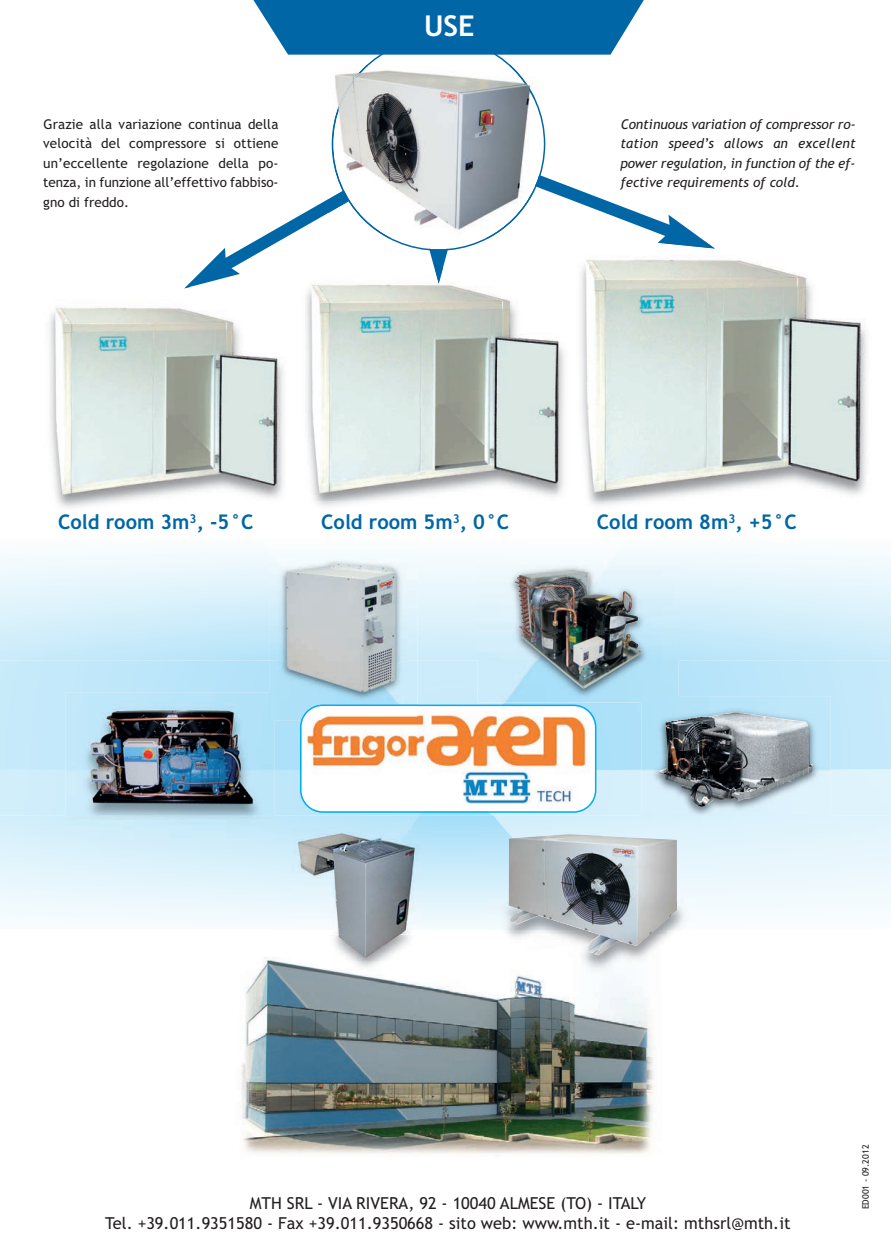
<style>
.page{position:relative;width:891px;height:1260px;background:#fff}
.page>*{position:absolute;margin:0;border:0;box-sizing:border-box;transform-origin:0 0}
.t1{font:700 28.8px "Trebuchet MS";color:#fff}
.t2{font:700 20.1px "Trebuchet MS";color:#0066a5}
.t3{font:16.5px/19.8px "Trebuchet MS";color:#231f20;text-align:center}
.t4{font:13.5px/19.5px "Trebuchet MS";letter-spacing:-.005em;color:#231f20;text-align:justify}
.t5{font:italic 13.5px/19.5px "Trebuchet MS";color:#231f20;text-align:justify}
.t6{font:9px "Trebuchet MS";color:#231f20}
</style>
<div class="page">
<img style="left:678px;top:660px;width:213px;height:155px">
<img style="left:274px;top:660px;width:367px;height:155px">
<img style="left:0;top:660px;width:269px;height:155px">
<img style="left:241px;top:957px;width:415px;height:197px">
<img style="left:49px;top:307px;width:235px;height:195px">
<img style="left:305px;top:288px;width:254px;height:213px">
<svg style="left:185px;top:137px;width:530px;height:151px"></svg>
<img style="left:571px;top:250px;width:299px;height:251px">
<img style="left:571px;top:276px;width:4px;height:225px">
<svg style="left:332px;top:55px;width:213px;height:196px"></svg>
<img style="left:328px;top:213px;width:4px;height:25px">
<img style="left:328px;top:137px;width:4px;height:54px">
<img style="left:328px;top:191px;width:4px;height:22px">
<img style="left:392px;top:65px;width:142px;height:173px">
<img style="left:509px;top:65px;width:25px;height:35px">
<img style="left:485px;top:188px;width:49px;height:50px">
<img style="left:332px;top:65px;width:60px;height:173px">
<svg style="left:253px;top:0;width:391px;height:55px;background:#1874ad"></svg>
<svg style="left:300px;top:704px;width:296px;height:109px"></svg>
<img style="left:477px;top:560px;width:201px;height:142px">
<img style="left:514px;top:570px;width:128px;height:119px">
<img style="left:269px;top:546px;width:149px;height:174px">
<img style="left:301px;top:704px;width:117px;height:16px">
<img style="left:303px;top:706px;width:115px;height:14px">
<img style="left:279px;top:558px;width:128px;height:142px">
<img style="left:641px;top:696px;width:189px;height:135px">
<img style="left:641px;top:696px;width:37px;height:6px">
<img style="left:659px;top:712px;width:140px;height:95px">
<img style="left:278px;top:957px;width:159px;height:25px">
<img style="left:293px;top:827px;width:128px;height:135px">
<img style="left:487px;top:899px;width:209px;height:94px">
<img style="left:509px;top:834px;width:168px;height:121px">
<img style="left:66px;top:692px;width:208px;height:149px">
<img style="left:269px;top:692px;width:5px;height:28px">
<img style="left:78px;top:701px;width:183px;height:113px">
<p class="t4" style="left:43px;top:115px;width:237px">Grazie alla variazione continua della velocità del compressore si ottiene un’eccellente regolazione della po&shy;tenza, in funzione all’effettivo fabbiso&shy;gno di freddo.</p>
<h1 class="t1" style="left:424px;top:15px;width:52px">USE</h1>
<p class="t5" style="left:620px;top:115px;width:237px">Continuous variation of compressor ro&shy;tation speed’s allows an excellent power regulation, in function of the ef&shy;fective requirements of cold.</p>
<h2 class="t2" style="left:58px;top:514px;width:197px">Cold room 3m<sup>3</sup>, -5°C</h2>
<h2 class="t2" style="left:321px;top:514px;width:189px">Cold room 5m<sup>3</sup>, 0°C</h2>
<h2 class="t2" style="left:597px;top:514px;width:201px">Cold room 8m<sup>3</sup>, +5°C</h2>
<p class="t3" style="left:105px;top:1195px;width:687px">MTH SRL - VIA RIVERA, 92 - 10040 ALMESE (TO) - ITALY<br>Tel. +39.011.9351580 - Fax +39.011.9350668 - sito web: www.mth.it - e-mail: mthsrl@mth.it</p>
<p class="t6" style="left:862px;top:1209px;width:66px;rotate:-90deg">ED001 - 09.2012</p>
</div>
